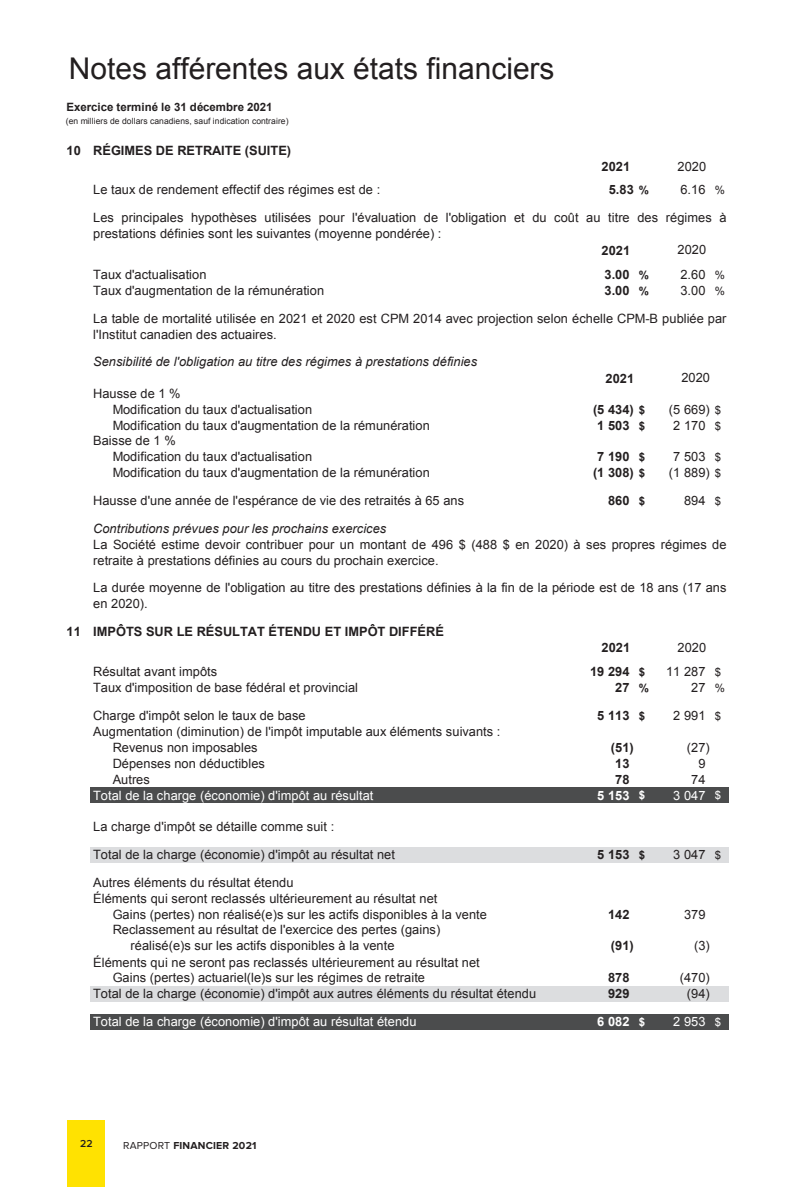
<style>
.page{position:relative;width:810px;height:1188px;background:#fff}
.page>*{position:absolute;margin:0;border:0;box-sizing:border-box;transform-origin:0 0}
.t1{font:30px "Arial";color:#231f20}
.t2{font:12.9px/15.9px "Arial";letter-spacing:.005em;color:#231f20}
.t3{font:700 12.9px "Arial";letter-spacing:.005em;color:#231f20}
.t4{font:italic 12.9px "Arial";letter-spacing:.005em;color:#231f20}
.t5{font:12.9px "Arial";letter-spacing:.005em;color:#fff}
.t6{font:700 12.9px "Arial";letter-spacing:.005em;color:#fff}
.t7{font:700 11.4px "Arial";letter-spacing:-.005em;color:#231f20}
.t8{font:700 10.5px "Proxima Nova";letter-spacing:.02em;color:#231f20}
.t9{font:600 10.5px "Proxima Nova";color:#231f20}
.t10{font:8.55px "Arial";letter-spacing:.005em;color:#231f20}
.s1{font-size:11.4px}
.s2{font-weight:400}
</style>
<div class="page">
<div style="left:68px;top:1120px;width:37px;height:67px;background:#ffe201"></div>
<div style="left:91px;top:787px;width:638px;height:16px;background:#4b4c4d"></div>
<div style="left:91px;top:847px;width:638px;height:16px;background:#dcdddf"></div>
<div style="left:91px;top:986px;width:638px;height:16px;background:#dcdddf"></div>
<div style="left:91px;top:1014px;width:638px;height:16px;background:#4b4c4d"></div>
<h1 class="t1" style="left:69px;top:49px;width:487px">Notes afférentes aux états financiers</h1>
<p class="t7" style="left:66px;top:100px;width:208px">Exercice terminé le 31 décembre 2021</p>
<p class="t10" style="left:66px;top:115px;width:224px">(en milliers de dollars canadiens, sauf indication contraire)</p>
<p class="t3" style="left:67px;top:142px;width:226px">10 RÉGIMES DE RETRAITE (SUITE)</p>
<p class="t3" style="left:602px;top:158px;width:30px">2021</p>
<p class="t2" style="left:678px;top:159px;width:30px">2020</p>
<p class="t2" style="left:93px;top:182px;width:289px">Le taux de rendement effectif des régimes est de :</p>
<p class="t3" style="left:609px;top:181px;width:42px">5.83 <span class="s1">%</span></p>
<p class="t2" style="left:680px;top:182px;width:46px">6.16 <span class="s1">%</span></p>
<p class="t2" style="left:93px;top:210px;width:635px">Les principales hypothèses utilisées pour l'évaluation de l'obligation et du coût au titre des régimes à prestations définies sont les suivantes (moyenne pondérée) :</p>
<p class="t3" style="left:602px;top:242px;width:30px">2021</p>
<p class="t2" style="left:678px;top:242px;width:30px">2020</p>
<p class="t2" style="left:93px;top:266px;width:115px">Taux d'actualisation</p>
<p class="t3" style="left:605px;top:266px;width:46px">3.00 <span class="s1">%</span></p>
<p class="t2" style="left:680px;top:266px;width:46px">2.60 <span class="s1">%</span></p>
<p class="t2" style="left:93px;top:282px;width:232px">Taux d'augmentation de la rémunération</p>
<p class="t3" style="left:605px;top:281px;width:46px">3.00 <span class="s1">%</span></p>
<p class="t2" style="left:680px;top:282px;width:46px">3.00 <span class="s1">%</span></p>
<p class="t2" style="left:93px;top:310px;width:635px">La table de mortalité utilisée en 2021 et 2020 est CPM 2014 avec projection selon échelle CPM-B publiée par l'Institut canadien des actuaires.</p>
<p class="t4" style="left:93px;top:353px;width:385px">Sensibilité de l'obligation au titre des régimes à prestations définies</p>
<p class="t2" style="left:113px;top:385px;width:201px;text-indent:-19px">Hausse de 1 %<br>Modification du taux d'actualisation</p>
<p class="t3" style="left:606px;top:370px;width:30px">2021</p>
<p class="t2" style="left:681px;top:370px;width:30px">2020</p>
<p class="t3" style="left:593px;top:400px;width:54px">(5 434) <span class="s1">$</span></p>
<p class="t2" style="left:669px;top:401px;width:54px">(5 669) <span class="s1">$</span></p>
<p class="t2" style="left:113px;top:417px;width:319px">Modification du taux d'augmentation de la rémunération</p>
<p class="t3" style="left:597px;top:416px;width:49px">1 503 <span class="s1">$</span></p>
<p class="t2" style="left:673px;top:417px;width:49px">2 170 <span class="s1">$</span></p>
<p class="t2" style="left:113px;top:433px;width:201px;text-indent:-19px">Baisse de 1 %<br>Modification du taux d'actualisation</p>
<p class="t3" style="left:597px;top:448px;width:49px">7 190 <span class="s1">$</span></p>
<p class="t2" style="left:673px;top:449px;width:49px">7 503 <span class="s1">$</span></p>
<p class="t2" style="left:113px;top:465px;width:319px">Modification du taux d'augmentation de la rémunération</p>
<p class="t3" style="left:593px;top:464px;width:54px">(1 308) <span class="s1">$</span></p>
<p class="t2" style="left:669px;top:465px;width:54px">(1 889) <span class="s1">$</span></p>
<p class="t2" style="left:93px;top:493px;width:372px">Hausse d'une année de l'espérance de vie des retraités à 65 ans</p>
<p class="t3" style="left:608px;top:492px;width:39px">860 <span class="s1">$</span></p>
<p class="t2" style="left:684px;top:493px;width:39px">894 <span class="s1">$</span></p>
<p class="t4" style="left:93px;top:520px;width:295px">Contributions prévues pour les prochains exercices</p>
<p class="t2" style="left:93px;top:537px;width:635px">La Société estime devoir contribuer pour un montant de 496 $ (488 $ en 2020) à ses propres régimes de retraite à prestations définies au cours du prochain exercice.</p>
<p class="t2" style="left:93px;top:580px;width:635px">La durée moyenne de l'obligation au titre des prestations définies à la fin de la période est de 18 ans (17 ans en 2020).</p>
<p class="t3" style="left:67px;top:623px;width:379px">11 IMPÔTS SUR LE RÉSULTAT ÉTENDU ET IMPÔT DIFFÉRÉ</p>
<p class="t3" style="left:602px;top:639px;width:30px">2021</p>
<p class="t2" style="left:678px;top:640px;width:30px">2020</p>
<p class="t2" style="left:93px;top:664px;width:126px">Résultat avant impôts</p>
<p class="t3" style="left:590px;top:663px;width:57px">19 294 <span class="s1">$</span></p>
<p class="t2" style="left:666px;top:664px;width:57px">11 287 <span class="s1">$</span></p>
<p class="t2" style="left:93px;top:680px;width:266px">Taux d'imposition de base fédéral et provincial</p>
<p class="t3" style="left:615px;top:679px;width:35px">27 <span class="s1">%</span></p>
<p class="t2" style="left:691px;top:680px;width:35px">27 <span class="s1">%</span></p>
<p class="t2" style="left:93px;top:708px;width:214px">Charge d'impôt selon le taux de base</p>
<p class="t3" style="left:597px;top:707px;width:49px">5 113 <span class="s1">$</span></p>
<p class="t2" style="left:673px;top:708px;width:49px">2 991 <span class="s1">$</span></p>
<p class="t2" style="left:113px;top:724px;width:389px;text-indent:-19px">Augmentation (diminution) de l'impôt imputable aux éléments suivants :<br>Revenus non imposables</p>
<p class="t3" style="left:611px;top:739px;width:24px">(51)</p>
<p class="t2" style="left:687px;top:740px;width:24px">(27)</p>
<p class="t2" style="left:113px;top:755px;width:154px">Dépenses non déductibles</p>
<p class="t3" style="left:615px;top:755px;width:16px">13</p>
<p class="t2" style="left:698px;top:755px;width:9px">9</p>
<p class="t2" style="left:113px;top:771px;width:39px">Autres</p>
<p class="t3" style="left:615px;top:771px;width:16px">78</p>
<p class="t2" style="left:691px;top:771px;width:16px">74</p>
<p class="t5" style="left:93px;top:787px;width:282px">Total de la charge (économie) d'impôt au résultat</p>
<p class="t6" style="left:597px;top:787px;width:49px">5 153 <span class="s1">$</span></p>
<p class="t5" style="left:673px;top:787px;width:49px">3 047 <span class="s1">$</span></p>
<p class="t2" style="left:93px;top:813px;width:303px;line-height:27.8px">La charge d'impôt se détaille comme suit :<br>Total de la charge (économie) d'impôt au résultat net</p>
<p class="t3" style="left:597px;top:846px;width:49px">5 153 <span class="s1">$</span></p>
<p class="t2" style="left:673px;top:847px;width:49px">3 047 <span class="s1">$</span></p>
<p class="t2" style="left:93px;top:874px;width:202px">Autres éléments du résultat étendu</p>
<p class="t2" style="left:93px;top:891px;width:346px">Éléments qui seront reclassés ultérieurement au résultat net</p>
<p class="t2" style="left:113px;top:906px;width:376px">Gains (pertes) non réalisé(e)s sur les actifs disponibles à la vente</p>
<p class="t3" style="left:608px;top:905px;width:23px">142</p>
<p class="t2" style="left:684px;top:906px;width:23px">379</p>
<p class="t2" style="left:131px;top:922px;width:311px;text-indent:-18px">Reclassement au résultat de l'exercice des pertes (gains) réalisé(e)s sur les actifs disponibles à la vente</p>
<p class="t3" style="left:611px;top:937px;width:24px">(91)</p>
<p class="t2" style="left:694px;top:938px;width:17px">(3)</p>
<p class="t2" style="left:113px;top:954px;width:369px;text-indent:-19px">Éléments qui ne seront pas reclassés ultérieurement au résultat net<br>Gains (pertes) actuariel(le)s sur les régimes de retraite</p>
<p class="t3" style="left:608px;top:969px;width:23px">878</p>
<p class="t2" style="left:680px;top:970px;width:32px">(470)</p>
<p class="t2" style="left:93px;top:986px;width:445px">Total de la charge (économie) d'impôt aux autres éléments du résultat étendu</p>
<p class="t3" style="left:608px;top:985px;width:23px">929</p>
<p class="t2" style="left:687px;top:986px;width:24px">(94)</p>
<p class="t5" style="left:93px;top:1013px;width:325px">Total de la charge (économie) d'impôt au résultat étendu</p>
<p class="t6" style="left:597px;top:1013px;width:49px">6 082 <span class="s1">$</span></p>
<p class="t5" style="left:673px;top:1013px;width:49px">2 953 <span class="s1">$</span></p>
<p class="t9" style="left:80px;top:1138px;width:14px">22</p>
<p class="t8" style="left:123px;top:1139px;width:135px"><span class="s2">RAPPORT</span> FINANCIER 2021</p>
</div>
